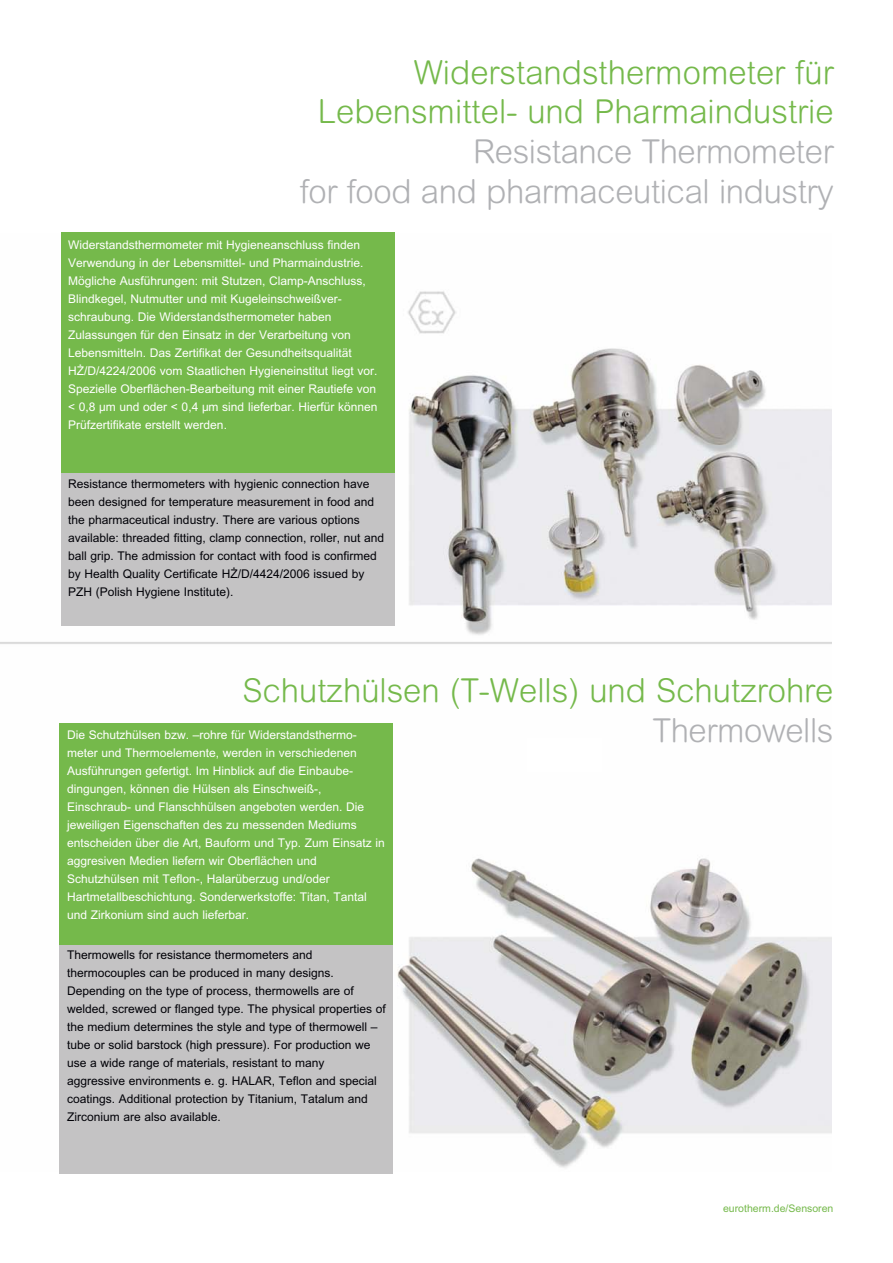
<style>
.page{position:relative;width:893px;height:1263px;background:#fff}
.page>*{position:absolute;margin:0;border:0;box-sizing:border-box;transform-origin:0 0}
.t1{font:300 33px/39.6px "Arial Rounded MT Pro";color:#75b94b;text-align:right}
.t2{font:300 33px/39.6px "Arial Rounded MT Pro";letter-spacing:-.01em;color:#b0b1b4;text-align:right}
.t3{font:12px/18px "Arial MT Pro";color:#fff}
.t4{font:12px/18px "Arial MT Pro";color:#000006}
.t5{font:10.5px "Arial MT Pro";color:#75b94b}
</style>
<div class="page">
<img style="left:0;top:291px;width:831px;height:880px">
<div style="left:528px;top:738px;width:74px;height:33px;background:#fff"></div>
<div style="left:61px;top:233px;width:334px;height:240px;background:#75b94b"></div>
<div style="left:61px;top:473px;width:334px;height:153px;background:#c4c3c4"></div>
<div style="left:60px;top:723px;width:333px;height:261px;background:#75b94b"></div>
<div style="left:60px;top:944px;width:333px;height:229px;background:#c4c3c4"></div>
<h1 class="t1" style="left:318px;top:56px;width:517px">Widerstandsthermometer für<br>Lebensmittel- und Pharmaindustrie</h1>
<h1 class="t2" style="left:300px;top:135px;width:536px">Resistance Thermometer<br>for food and pharmaceutical industry</h1>
<p class="t3" style="left:68px;top:237px;width:311px">Widerstandsthermometer mit Hygieneanschluss finden Verwendung in der Lebensmittel- und Pharmaindustrie.<br>Mögliche Ausführungen: mit Stutzen, Clamp-Anschluss, Blindkegel, Nutmutter und mit Kugeleinschweißver&shy;schraubung. Die Widerstandsthermometer haben Zulassungen für den Einsatz in der Verarbeitung von Lebensmitteln. Das Zertifikat der Gesundheitsqualität HŻ/D/4224/2006 vom Staatlichen Hygieneinstitut liegt vor.<br>Spezielle Oberflächen-Bearbeitung mit einer Rautiefe von &lt; 0,8 µm und oder &lt; 0,4 µm sind lieferbar. Hierfür können Prüfzertifikate erstellt werden.</p>
<p class="t4" style="left:68px;top:476px;width:317px">Resistance thermometers with hygienic connection have been designed for temperature measurement in food and the pharmaceutical industry. There are various options available: threaded fitting, clamp connection, roller, nut and ball grip. The admission for contact with food is confirmed by Health Quality Certificate HŻ/D/4424/2006 issued by PZH (Polish Hygiene Institute).</p>
<h1 class="t1" style="left:242px;top:674px;width:593px">Schutzhülsen (T-Wells) und Schutzrohre</h1>
<h1 class="t2" style="left:653px;top:714px;width:182px">Thermowells</h1>
<p class="t3" style="left:67px;top:727px;width:319px">Die Schutzhülsen bzw. –rohre für Widerstandsthermo&shy;meter und Thermoelemente, werden in verschiedenen Ausführungen gefertigt. Im Hinblick auf die Einbaube&shy;dingungen, können die Hülsen als Einschweiß-, Einschraub- und Flanschhülsen angeboten werden. Die jeweiligen Eigenschaften des zu messenden Mediums entscheiden über die Art, Bauform und Typ. Zum Einsatz in aggresiven Medien liefern wir Oberflächen und Schutzhülsen mit Teflon-, Halarüberzug und/oder Hartmetallbeschichtung. Sonderwerkstoffe: Titan, Tantal und Zirkonium sind auch lieferbar.</p>
<p class="t4" style="left:67px;top:947px;width:320px">Thermowells for resistance thermometers and thermocouples can be produced in many designs.<br>Depending on the type of process, thermowells are of welded, screwed or flanged type. The physical properties of the medium determines the style and type of thermowell – tube or solid barstock (high pressure). For production we use a wide range of materials, resistant to many<br>aggressive environments e. g. HALAR, Teflon and special coatings. Additional protection by Titanium, Tatalum and Zirconium are also available.</p>
<p class="t5" style="left:723px;top:1204px;width:112px">eurotherm.de/Sensoren</p>
</div>
